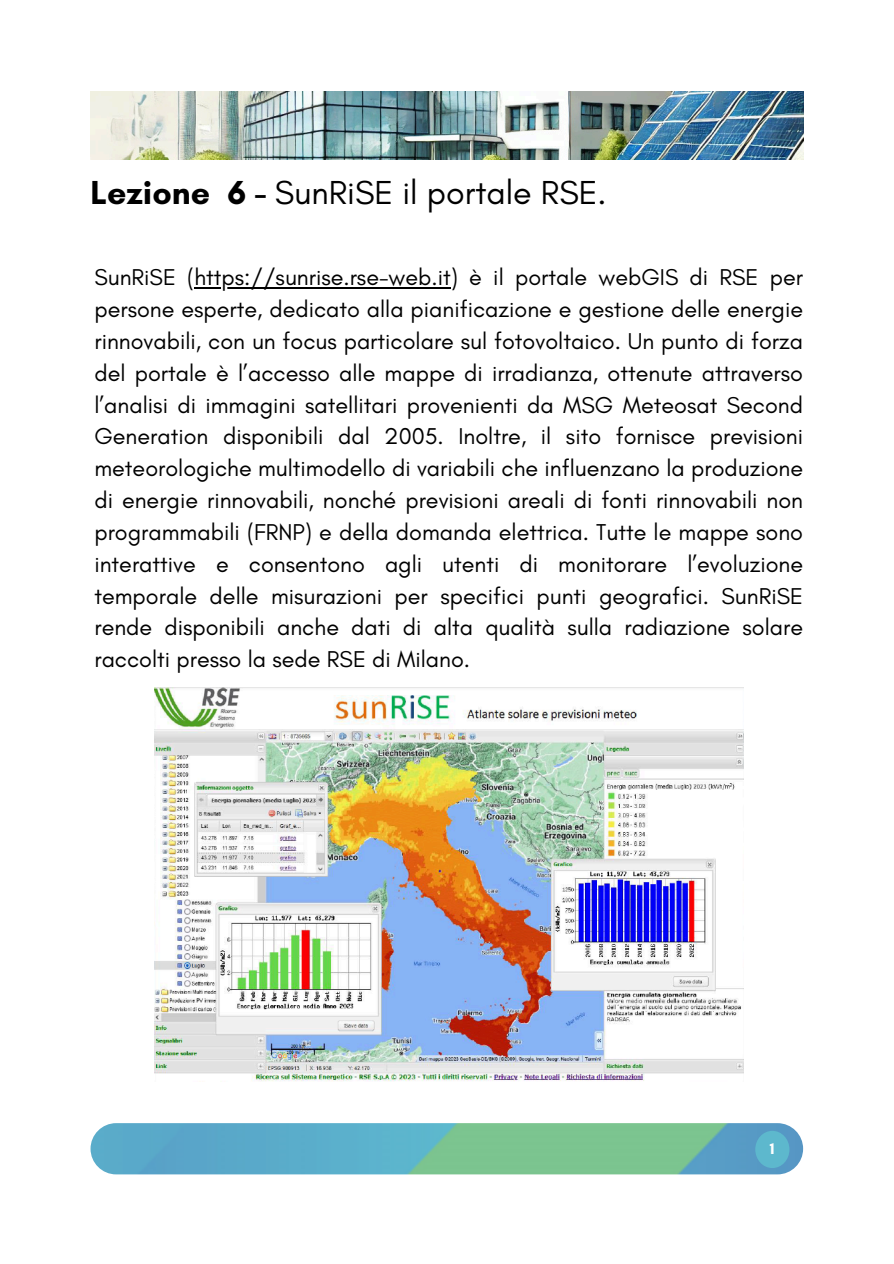
<style>
.page{position:relative;width:894px;height:1264px;background:#fff}
.page>*{position:absolute;margin:0;border:0;box-sizing:border-box;transform-origin:0 0}
.t1{font:33.9px "Glacial Indifference";color:#000}
.t2{font:23.4px/31.8px "Glacial Indifference";color:#000;text-align:justify}
.t3{font:700 16.05px "Glacial Indifference";color:#fff}
.s1{font-weight:700}
</style>
<div class="page">
<img style="left:90px;top:91px;width:713px;height:69px">
<img style="left:90px;top:1123px;width:712px;height:51px;border-radius:26px">
<div style="left:755px;top:1130px;width:34px;height:38px;background:#5db8cd;border-radius:50%"></div>
<img style="left:154px;top:687px;width:588px;height:394px">
<hr style="left:194px;top:287px;width:256px;height:1px;background:#000">
<p class="t1" style="left:90px;top:172px;width:517px"><span class="s1">Lezione 6 -</span> SunRiSE il portale RSE.</p>
<p class="t2" style="left:94px;top:261px;width:710px">SunRiSE (https://sunrise.rse-web.it) è il portale webGIS di RSE per</p>
<p class="t2" style="left:94px;top:293px;width:710px">persone esperte, dedicato alla pianificazione e gestione delle energie rinnovabili, con un focus particolare sul fotovoltaico. Un punto di forza del portale è l’accesso alle mappe di irradianza, ottenute attraverso l’analisi di immagini satellitari provenienti da MSG Meteosat Second Generation disponibili dal 2005. Inoltre, il sito fornisce previsioni meteorologiche multimodello di variabili che influenzano la produzione di energie rinnovabili, nonché previsioni areali di fonti rinnovabili non programmabili (FRNP) e della domanda elettrica. Tutte le mappe sono interattive e consentono agli utenti di monitorare l’evoluzione temporale delle misurazioni per specifici punti geografici. SunRiSE rende disponibili anche dati di alta qualità sulla radiazione solare raccolti presso la sede RSE di Milano.</p>
<h1 class="t3" style="left:769px;top:1138px;width:6px">1</h1>
</div>
